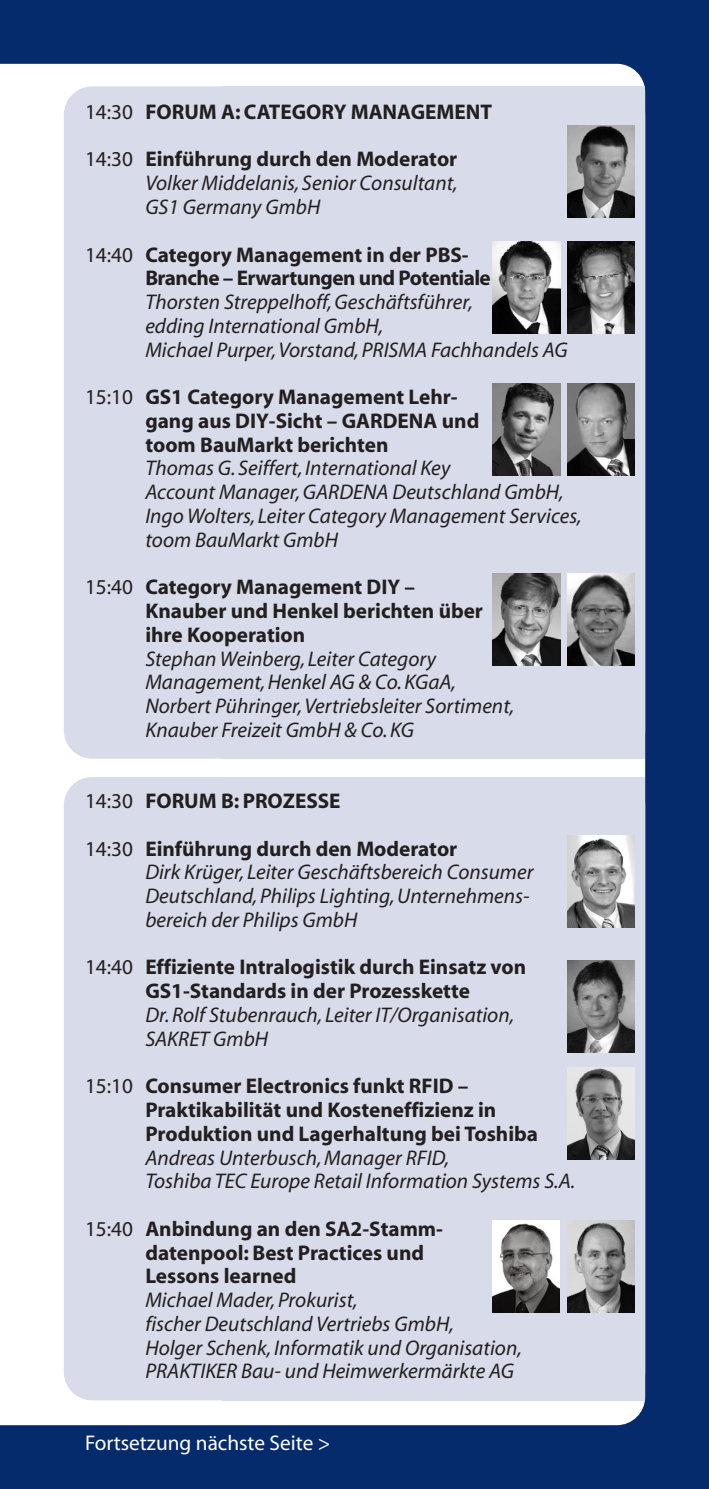
<style>
.page{position:relative;width:709px;height:1489px;background:#fff}
.page>*{position:absolute;margin:0;border:0;box-sizing:border-box;transform-origin:0 0}
.t1{font:italic 21.25px/23.8px "Myriad";color:#231f20}
.t2{font:700 21.25px/23.8px "Myriad";color:#231f20}
.t3{font:700 21.25px/23.8px "Myriad";letter-spacing:-.025em;color:#231f20}
.t4{font:21.25px "Myriad";color:#fff}
.s1{font-weight:400}
.s2{font-style:normal}
.s3{font-weight:700;font-style:normal}
</style>
<div class="page">
<div style="left:0;top:0;width:709px;height:1488px;background:#052b6c"></div>
<div style="left:0;top:64px;width:645px;height:1360px;background:#fff"></div>
<div style="left:64px;top:777px;width:581px;height:623px;background:#d8dbe9;border-radius:28px"></div>
<div style="left:222px;top:777px;width:423px;height:623px;background:#d8dbe9"></div>
<div style="left:64px;top:86px;width:581px;height:672px;background:#d8dbe9;border-radius:28px"></div>
<div style="left:222px;top:86px;width:423px;height:672px;background:#d8dbe9"></div>
<img style="left:567px;top:1067px;width:67px;height:92px">
<img style="left:567px;top:125px;width:67px;height:92px">
<img style="left:567px;top:835px;width:67px;height:92px">
<img style="left:567px;top:960px;width:67px;height:92px">
<img style="left:567px;top:241px;width:67px;height:92px">
<img style="left:493px;top:241px;width:67px;height:92px">
<img style="left:567px;top:1220px;width:67px;height:92px">
<img style="left:492px;top:1220px;width:67px;height:92px">
<img style="left:567px;top:574px;width:67px;height:92px">
<img style="left:493px;top:574px;width:67px;height:92px">
<img style="left:567px;top:383px;width:67px;height:92px">
<img style="left:493px;top:383px;width:67px;height:92px">
<p class="t2" style="left:85px;top:102px;width:408px"><span class="s1">14:30</span> FORUM A: CATEGORY MANAGEMENT</p>
<p class="t1" style="left:145px;top:149px;width:314px;text-align:justify;text-indent:-60px"><span class="s2">14:30</span> <span class="s3">Einführung durch den Moderator </span>Volker Middelanis, Senior Consultant, GS1 Germany GmbH</p>
<p class="t3" style="left:145px;top:244px;width:347px;text-indent:-60px"><span class="s1">14:40</span> Category Management in der PBS-<br>Branche – Erwartungen und Potentiale</p>
<p class="t1" style="left:145px;top:292px;width:424px">Thorsten Streppelhoff, Geschäftsführer,<br>edding International GmbH,<br>Michael Purper, Vorstand, PRISMA Fachhandels AG</p>
<p class="t2" style="left:145px;top:387px;width:335px;text-indent:-60px"><span class="s1">15:10</span> GS1 Category Management Lehr&shy;gang aus DIY-Sicht – GARDENA und toom BauMarkt berichten</p>
<p class="t1" style="left:145px;top:458px;width:437px">Thomas G. Seiffert, International Key<br>Account Manager, GARDENA Deutschland GmbH, Ingo Wolters, Leiter Category Management Services, toom BauMarkt GmbH</p>
<p class="t2" style="left:145px;top:577px;width:339px;text-indent:-60px"><span class="s1">15:40</span> Category Management DIY –<br>Knauber und Henkel berichten über ihre Kooperation</p>
<p class="t1" style="left:145px;top:648px;width:370px">Stephan Weinberg, Leiter Category Management, Henkel AG &amp; Co. KGaA, Norbert Pühringer, Vertriebsleiter Sortiment, Knauber Freizeit GmbH &amp; Co. KG</p>
<p class="t2" style="left:85px;top:790px;width:257px"><span class="s1">14:30</span> FORUM B: PROZESSE</p>
<p class="t1" style="left:145px;top:838px;width:390px;text-indent:-60px"><span class="s2">14:30</span> <span class="s3">Einführung durch den Moderator<br></span>Dirk Krüger, Leiter Geschäftsbereich Consumer Deutschland, Philips Lighting, Unternehmens&shy;bereich der Philips GmbH</p>
<p class="t2" style="left:85px;top:957px;width:442px;text-align:center"><span class="s1">14:40</span> Effiziente Intralogistik durch Einsatz von<br>GS1-Standards in der Prozesskette</p>
<p class="t1" style="left:145px;top:1004px;width:370px">Dr. Rolf Stubenrauch, Leiter IT/Organisation,<br>SAKRET GmbH</p>
<p class="t2" style="left:145px;top:1075px;width:394px;text-indent:-60px"><span class="s1">15:10</span> Consumer Electronics funkt RFID –<br>Praktikabilität und Kosteneffizienz in<br>Produktion und Lagerhaltung bei Toshiba</p>
<p class="t1" style="left:145px;top:1147px;width:431px">Andreas Unterbusch, Manager RFID,<br>Toshiba TEC Europe Retail Information Systems S.A.</p>
<p class="t2" style="left:145px;top:1218px;width:299px;text-indent:-60px"><span class="s1">15:40</span> Anbindung an den SA2-Stamm&shy;datenpool: Best Practices und<br>Lessons learned</p>
<p class="t1" style="left:145px;top:1289px;width:378px">Michael Mader, Prokurist,<br>fischer Deutschland Vertriebs GmbH,<br>Holger Schenk, Informatik und Organisation, PRAKTIKER Bau- und Heimwerkermärkte AG</p>
<p class="t4" style="left:85px;top:1434px;width:247px">Fortsetzung nächste Seite &gt;</p>
</div>
